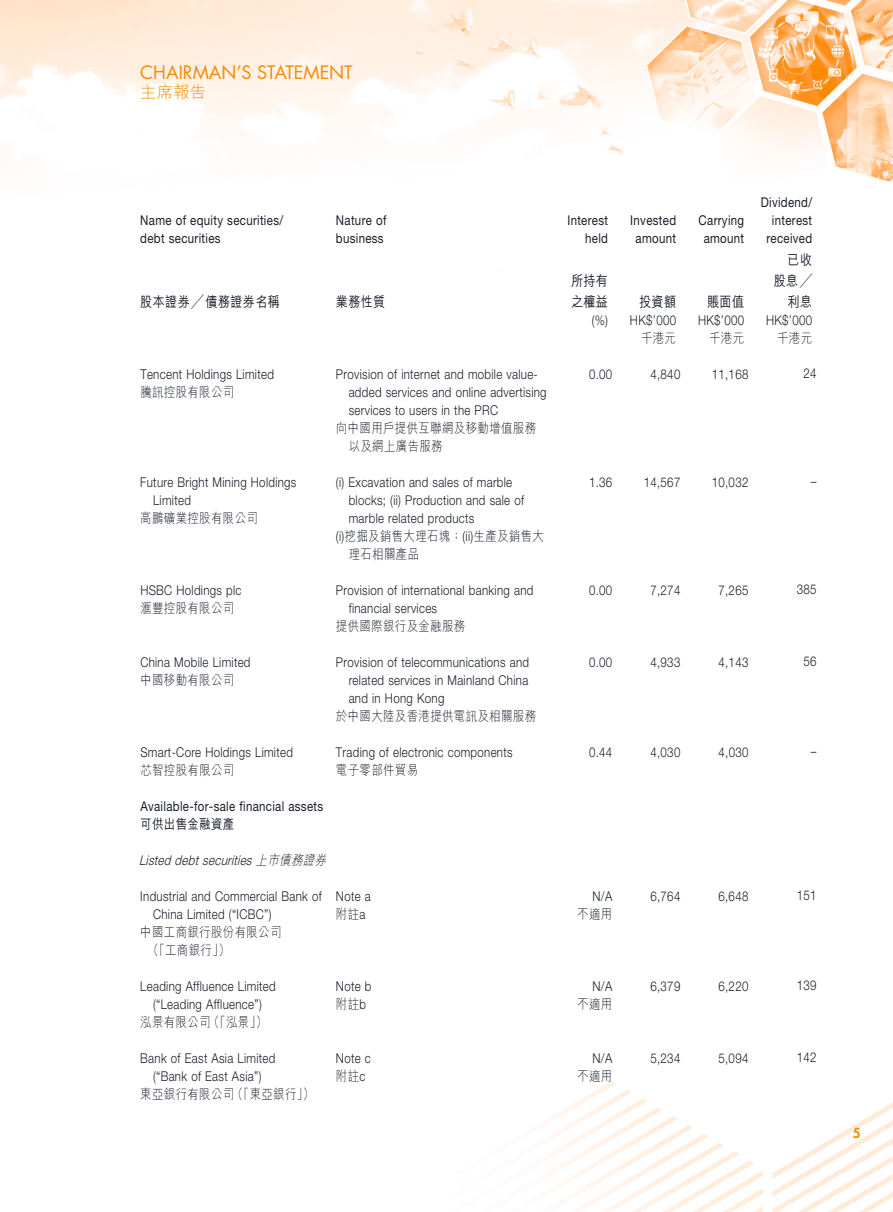
<style>
.page{position:relative;width:893px;height:1212px;background:#fff}
.page>*{position:absolute;margin:0;border:0;box-sizing:border-box;transform-origin:0 0}
.t1{font:18px "Futura Std";color:#fa8900}
.t2{font:300 16.5px "M Hei HK";color:#fa8900}
.t3{font:500 14.25px/21px "M Hei HK";letter-spacing:.03em;color:#191e29;scale:.85 1}
.t4{font:300 13.5px/18px "Helvetica Neue LT Std";letter-spacing:.03em;color:#191e29;scale:.85 1}
.t5{font:300 13.5px/18px "M Hei HK";letter-spacing:.03em;color:#191e29;scale:.85 1}
.t6{font:13.5px/18px "Helvetica Neue LT Std";letter-spacing:.03em;color:#191e29;scale:.85 1}
.t7{font:italic 300 13.5px "Helvetica Neue LT Std";color:#191e29;scale:.85 1}
.t8{font:500 13.5px "M Hei HK";letter-spacing:.03em;color:#191e29;scale:.85 1}
.t9{font:800 13.5px "Futura Std";color:#fa8900}
.s1{font-family:"Helvetica Neue LT Std"}
.s2{font-family:"M Hei HK"}
</style>
<div class="page">
<img style="left:0;top:0;width:893px;height:1212px">
<h1 class="t1" style="left:140px;top:61px;width:214px">CHAIRMAN’S STATEMENT</h1>
<p class="t2" style="left:140px;top:80px;width:68px">主席報告</p>
<p class="t6" style="left:140px;top:211px;width:170px">Name of equity securities/ debt securities</p>
<p class="t6" style="left:336px;top:211px;width:61px">Nature of business</p>
<p class="t6" style="left:567px;top:211px;width:49px;text-align:right">Interest held</p>
<p class="t6" style="left:630px;top:211px;width:55px;text-align:center">Invested amount</p>
<p class="t6" style="left:699px;top:211px;width:55px;text-align:center">Carrying amount</p>
<p class="t3" style="left:140px;top:290px;width:166px">股本證券╱債務證券名稱</p>
<p class="t3" style="left:336px;top:290px;width:60px">業務性質</p>
<p class="t3" style="left:571px;top:269px;width:45px">所持有之權益</p>
<p class="t3" style="left:639px;top:290px;width:45px">投資額</p>
<p class="t3" style="left:707px;top:290px;width:45px">賬面值</p>
<p class="t6" style="left:761px;top:193px;width:62px;text-align:right">Dividend/ interest received</p>
<p class="t3" style="left:774px;top:248px;width:47px;text-align:right">已收股息╱利息</p>
<p class="t4" style="left:592px;top:311px;width:21px">(%)</p>
<p class="t4" style="left:630px;top:311px;width:56px">HK$’000</p>
<p class="t4" style="left:698px;top:311px;width:56px">HK$’000</p>
<p class="t4" style="left:766px;top:311px;width:56px">HK$’000</p>
<p class="t5" style="left:641px;top:328px;width:43px">千港元</p>
<p class="t5" style="left:709px;top:328px;width:43px">千港元</p>
<p class="t5" style="left:777px;top:328px;width:43px">千港元</p>
<p class="t4" style="left:140px;top:365px;width:159px">Tencent Holdings Limited</p>
<p class="t5" style="left:140px;top:382px;width:112px">騰訊控股有限公司</p>
<p class="t4" style="left:349px;top:365px;width:234px;text-indent:-13px">Provision of internet and mobile value&shy;added services and online advertising services to users in the PRC</p>
<p class="t4" style="left:589px;top:365px;width:29px">0.00</p>
<p class="t4" style="left:650px;top:365px;width:37px">4,840</p>
<p class="t4" style="left:712px;top:365px;width:45px">11,168</p>
<p class="t4" style="left:803px;top:364px;width:17px">24</p>
<p class="t5" style="left:349px;top:418px;width:222px;text-indent:-13px">向中國用戶提供互聯網及移動增值服務以及網上廣告服務</p>
<p class="t4" style="left:153px;top:473px;width:170px;text-indent:-13px">Future Bright Mining Holdings<br>Limited</p>
<p class="t5" style="left:140px;top:508px;width:140px">高鵬礦業控股有限公司</p>
<p class="t4" style="left:349px;top:473px;width:208px;text-indent:-13px">(i) Excavation and sales of marble blocks; (ii) Production and sale of marble related products</p>
<p class="t4" style="left:589px;top:473px;width:29px">1.36</p>
<p class="t4" style="left:644px;top:473px;width:45px">14,567</p>
<p class="t4" style="left:712px;top:473px;width:45px">10,032</p>
<p class="t4" style="left:811px;top:472px;width:8px">–</p>
<p class="t5" style="left:349px;top:526px;width:231px;text-indent:-13px"><span class="s1">(i)</span>挖掘及銷售大理石塊；<span class="s1">(ii)</span>生產及銷售大理石相關產品</p>
<p class="t4" style="left:140px;top:581px;width:121px">HSBC Holdings plc</p>
<p class="t5" style="left:140px;top:598px;width:112px">滙豐控股有限公司</p>
<p class="t4" style="left:349px;top:581px;width:219px;text-indent:-13px">Provision of international banking and financial services</p>
<p class="t4" style="left:589px;top:581px;width:29px">0.00</p>
<p class="t4" style="left:650px;top:581px;width:37px">7,274</p>
<p class="t4" style="left:718px;top:581px;width:37px">7,265</p>
<p class="t4" style="left:797px;top:580px;width:25px">385</p>
<p class="t5" style="left:336px;top:616px;width:154px">提供國際銀行及金融服務</p>
<p class="t4" style="left:140px;top:653px;width:131px">China Mobile Limited</p>
<p class="t5" style="left:140px;top:670px;width:112px">中國移動有限公司</p>
<p class="t4" style="left:349px;top:653px;width:214px;text-align:justify;text-indent:-13px">Provision of telecommunications and related services in Mainland China and in Hong Kong</p>
<p class="t4" style="left:589px;top:653px;width:29px">0.00</p>
<p class="t4" style="left:650px;top:653px;width:37px">4,933</p>
<p class="t4" style="left:718px;top:653px;width:37px">4,143</p>
<p class="t4" style="left:803px;top:652px;width:17px">56</p>
<p class="t5" style="left:336px;top:706px;width:237px">於中國大陸及香港提供電訊及相關服務</p>
<p class="t4" style="left:140px;top:743px;width:181px">Smart-Core Holdings Limited</p>
<p class="t4" style="left:336px;top:743px;width:209px">Trading of electronic components</p>
<p class="t4" style="left:589px;top:743px;width:29px">0.44</p>
<p class="t4" style="left:650px;top:743px;width:37px">4,030</p>
<p class="t4" style="left:718px;top:743px;width:37px">4,030</p>
<p class="t4" style="left:811px;top:742px;width:8px">–</p>
<p class="t5" style="left:140px;top:760px;width:112px">芯智控股有限公司</p>
<p class="t5" style="left:336px;top:760px;width:98px">電子零部件貿易</p>
<p class="t6" style="left:140px;top:797px;width:217px">Available-for-sale financial assets</p>
<p class="t8" style="left:140px;top:814px;width:112px">可供出售金融資產</p>
<p class="t7" style="left:139px;top:852px;width:226px">Listed debtsecurities<span class="s2">上市債務證券</span></p>
<p class="t4" style="left:153px;top:887px;width:200px;text-indent:-13px">Industrial and Commercial Bank of<br>China Limited (“ICBC”)</p>
<p class="t5" style="left:147px;top:922px;width:159px;text-indent:-7px">中國工商銀行股份有限公司（「工商銀行」）</p>
<p class="t4" style="left:336px;top:887px;width:43px">Note a</p>
<p class="t4" style="left:593px;top:887px;width:25px">N/A</p>
<p class="t4" style="left:650px;top:887px;width:37px">6,764</p>
<p class="t4" style="left:718px;top:887px;width:37px">6,648</p>
<p class="t4" style="left:797px;top:886px;width:25px">151</p>
<p class="t5" style="left:336px;top:904px;width:36px">附註<span class="s1">a</span></p>
<p class="t5" style="left:577px;top:904px;width:43px">不適用</p>
<p class="t4" style="left:140px;top:977px;width:161px;text-align:center">Leading Affluence Limited (“Leading Affluence”)</p>
<p class="t5" style="left:140px;top:1012px;width:151px">泓景有限公司（「泓景」）</p>
<p class="t4" style="left:140px;top:1049px;width:160px;text-align:center">Bank of East Asia Limited (“Bank of East Asia”)</p>
<p class="t5" style="left:140px;top:1084px;width:206px">東亞銀行有限公司（「東亞銀行」）</p>
<p class="t4" style="left:336px;top:977px;width:43px">Note b</p>
<p class="t4" style="left:593px;top:977px;width:25px">N/A</p>
<p class="t4" style="left:650px;top:977px;width:37px">6,379</p>
<p class="t4" style="left:718px;top:977px;width:37px">6,220</p>
<p class="t4" style="left:797px;top:976px;width:25px">139</p>
<p class="t5" style="left:336px;top:994px;width:37px">附註<span class="s1">b</span></p>
<p class="t5" style="left:577px;top:994px;width:43px">不適用</p>
<p class="t4" style="left:336px;top:1049px;width:43px">Note c</p>
<p class="t4" style="left:593px;top:1049px;width:25px">N/A</p>
<p class="t4" style="left:650px;top:1049px;width:37px">5,234</p>
<p class="t4" style="left:718px;top:1049px;width:37px">5,094</p>
<p class="t4" style="left:797px;top:1048px;width:25px">142</p>
<p class="t5" style="left:336px;top:1066px;width:36px">附註<span class="s1">c</span></p>
<p class="t5" style="left:577px;top:1066px;width:43px">不適用</p>
<p class="t9" style="left:853px;top:1124px;width:9px">5</p>
</div>
